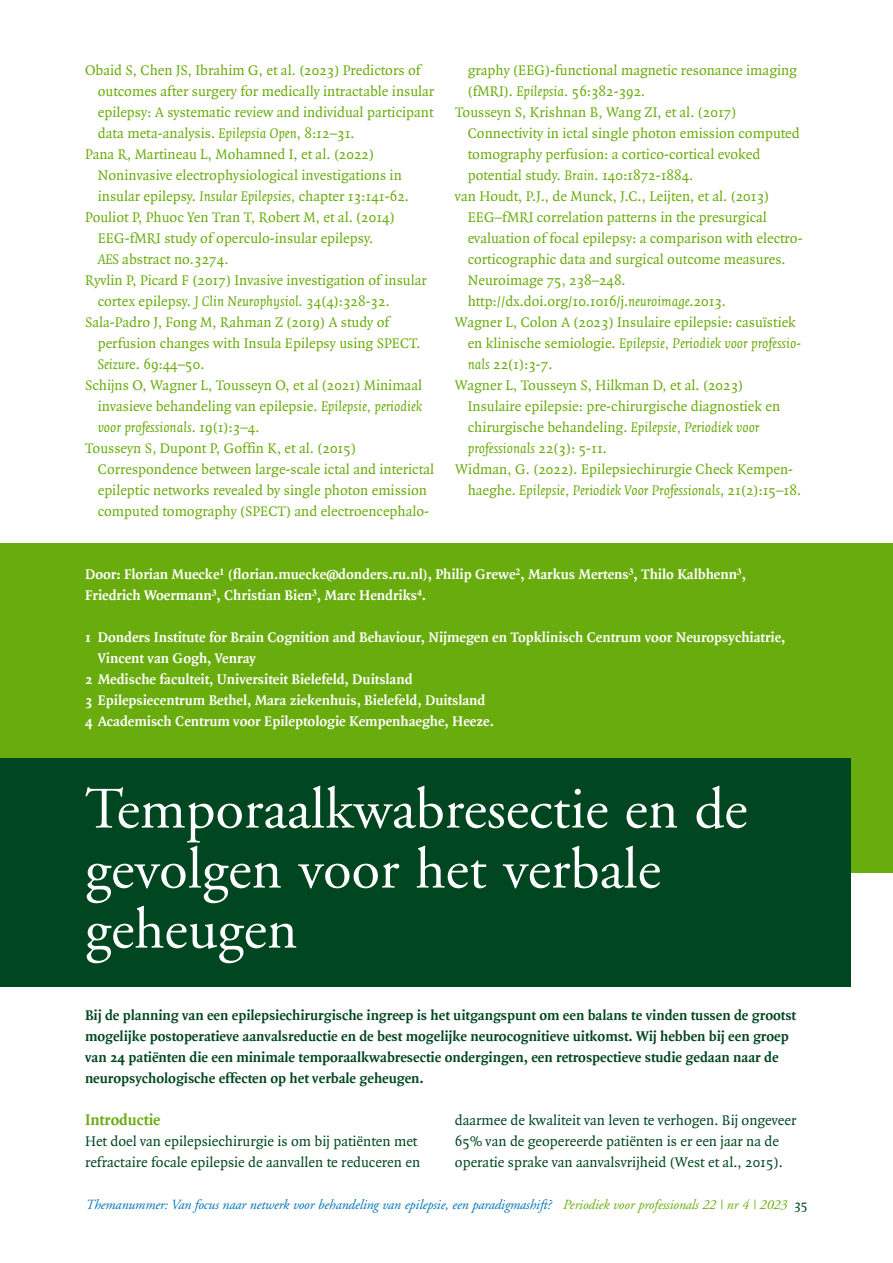
<style>
.page{position:relative;width:893px;height:1263px;background:#fff}
.page>*{position:absolute;margin:0;border:0;box-sizing:border-box;transform-origin:0 0}
.t1{font:58.5px/60px "Adobe Garamond";color:#fff}
.t2{font:700 16.5px "Quadraat";color:#69ac0d}
.t3{font:15px "Quadraat";color:#69ac0d}
.t4{font:700 15px/21px "Quadraat";color:#fff}
.t5{font:700 15px/21px "Quadraat";color:#004620}
.t6{font:15px/21px "Quadraat";color:#004620}
.t7{font:italic 15px "Quadraat";color:#69ac0d}
.t8{font:italic 13.95px "Adobe Garamond";letter-spacing:-.01em;color:#0074b5}
.s1{font-style:italic}
.s2{font-style:normal}
.s3{color:#69ac0d}
.s4{font-family:"Quadraat";font-style:normal;color:#004620}
</style>
<div class="page">
<div style="left:0;top:543px;width:893px;height:329px;background:#69ac0d"></div>
<div style="left:0;top:758px;width:850px;height:228px;background:#004620"></div>
<p class="t3" style="left:85px;top:62px;width:337px">Obaid S, Chen JS, Ibrahim G, et al. (2023) Predictors of</p>
<p class="t3" style="left:98px;top:83px;width:338px">outcomes after surgery for medically intractable insular</p>
<p class="t3" style="left:98px;top:104px;width:337px">epilepsy: A systematic review and individual participant</p>
<p class="t3" style="left:98px;top:125px;width:258px">data meta-analysis. <span class="s1">Epilepsia Open</span>, 8:12–31.</p>
<p class="t3" style="left:85px;top:146px;width:291px">Pana R, Martineau L, Mohamned I, et al. (2022)</p>
<p class="t3" style="left:98px;top:167px;width:306px">Noninvasive electrophysiological investigations in</p>
<p class="t3" style="left:98px;top:188px;width:313px">insular epilepsy. <span class="s1">Insular Epilepsies</span>, chapter 13:141-62.</p>
<p class="t3" style="left:85px;top:209px;width:311px">Pouliot P, Phuoc Yen Tran T, Robert M, et al. (2014)</p>
<p class="t3" style="left:98px;top:230px;width:277px">EEG-fMRI study of operculo-insular epilepsy.</p>
<p class="t3" style="left:98px;top:251px;width:132px"><span class="s1">AES</span> abstract no.3274.</p>
<p class="t3" style="left:85px;top:272px;width:343px">Ryvlin P, Picard F (2017) Invasive investigation of insular</p>
<p class="t3" style="left:98px;top:293px;width:294px">cortex epilepsy. <span class="s1">J Clin Neurophysiol</span>. 34(4):328-32.</p>
<p class="t3" style="left:85px;top:314px;width:306px">Sala-Padro J, Fong M, Rahman Z (2019) A study of</p>
<p class="t3" style="left:98px;top:335px;width:325px">perfusion changes with Insula Epilepsy using SPECT.</p>
<p class="t3" style="left:98px;top:356px;width:108px"><span class="s1">Seizur</span>e. 69:44–50.</p>
<p class="t3" style="left:85px;top:377px;width:339px">Schijns O, Wagner L, Tousseyn O, et al (2021) Minimaal</p>
<p class="t3" style="left:98px;top:398px;width:326px">invasieve behandeling van epilepsie. <span class="s1">Epilepsie, periodiek</span></p>
<p class="t7" style="left:98px;top:419px;width:163px">voor professionals<span class="s2">. 19(1):3–4.</span></p>
<p class="t3" style="left:85px;top:440px;width:272px">Tousseyn S, Dupont P, Goffin K, et al. (2015)</p>
<p class="t3" style="left:98px;top:461px;width:338px">Correspondence between large-scale ictal and interictal</p>
<p class="t3" style="left:98px;top:482px;width:331px">epileptic networks revealed by single photon emission</p>
<p class="t3" style="left:98px;top:503px;width:333px">computed tomography (SPECT) and electroencephalo-</p>
<p class="t3" style="left:468px;top:62px;width:331px">graphy (EEG)-functional magnetic resonance imaging</p>
<p class="t3" style="left:468px;top:83px;width:179px">(fMRI). <span class="s1">Epilepsia</span>. 56:382-392.</p>
<p class="t3" style="left:455px;top:104px;width:283px">Tousseyn S, Krishnan B, Wang ZI, et al. (2017)</p>
<p class="t3" style="left:468px;top:125px;width:333px">Connectivity in ictal single photon emission computed</p>
<p class="t3" style="left:468px;top:146px;width:294px">tomography perfusion: a cortico-cortical evoked</p>
<p class="t3" style="left:468px;top:167px;width:227px">potential study. <span class="s1">Brain</span>. 140:1872-1884.</p>
<p class="t3" style="left:455px;top:188px;width:316px">van Houdt, P.J., de Munck, J.C., Leijten, et al. (2013)</p>
<p class="t3" style="left:468px;top:209px;width:301px">EEG–fMRI correlation patterns in the presurgical</p>
<p class="t3" style="left:468px;top:230px;width:336px">evaluation of focal epilepsy: a comparison with electro-</p>
<p class="t3" style="left:468px;top:251px;width:320px">corticographic data and surgical outcome measures.</p>
<p class="t3" style="left:468px;top:272px;width:159px">Neuroimage 75, 238–248.</p>
<p class="t3" style="left:468px;top:293px;width:260px">http://dx.doi.org/10.1016/j.<span class="s1">neuroimage</span>.2013.</p>
<p class="t3" style="left:455px;top:314px;width:342px">Wagner L, Colon A (2023) Insulaire epilepsie: casuïstiek</p>
<p class="t7" style="left:468px;top:335px;width:335px"><span class="s2">en klinische semiologie.</span> Epilepsie, Periodiek voor professio-</p>
<p class="t3" style="left:468px;top:356px;width:86px"><span class="s1">nals</span> 22(1):3-7.</p>
<p class="t3" style="left:455px;top:377px;width:290px">Wagner L, Tousseyn S, Hilkman D, et al. (2023)</p>
<p class="t3" style="left:468px;top:398px;width:314px">Insulaire epilepsie: pre-chirurgische diagnostiek en</p>
<p class="t3" style="left:468px;top:419px;width:293px">chirurgische behandeling. <span class="s1">Epilepsie, Periodiek voor</span></p>
<p class="t7" style="left:468px;top:440px;width:141px">professionals <span class="s2">22(3): 5-11.</span></p>
<p class="t3" style="left:455px;top:461px;width:340px">Widman, G. (2022). Epilepsiechirurgie Check Kempen-</p>
<p class="t7" style="left:468px;top:482px;width:335px"><span class="s2">haeghe.</span> Epilepsie, Periodiek Voor Professionals<span class="s2">, 21(2):15–18.</span></p>
<p class="t4" style="left:85px;top:564px;width:662px">Door: Florian Muecke<sup>1</sup> (florian.muecke@donders.ru.nl), Philip Grewe<sup>2</sup>, Markus Mertens<sup>3</sup>, Thilo Kalbhenn<sup>3</sup>,<br>Friedrich Woermann<sup>3</sup>, Christian Bien<sup>3</sup>, Marc Hendriks<sup>4</sup>.</p>
<p class="t4" style="left:85px;top:627px;width:702px">1 Donders Institute for Brain Cognition and Behaviour, Nijmegen en Topklinisch Centrum voor Neuropsychiatrie,</p>
<p class="t4" style="left:98px;top:648px;width:160px">Vincent van Gogh, Venray</p>
<p class="t4" style="left:85px;top:669px;width:329px">2 Medische faculteit, Universiteit Bielefeld, Duitsland</p>
<p class="t4" style="left:85px;top:690px;width:402px">3 Epilepsiecentrum Bethel, Mara ziekenhuis, Bielefeld, Duitsland</p>
<p class="t4" style="left:85px;top:711px;width:410px">4 Academisch Centrum voor Epileptologie Kempenhaeghe, Heeze.</p>
<h1 class="t1" style="left:85px;top:780px;width:664px">Temporaalkwabresectie en de gevolgen voor het verbale geheugen</h1>
<p class="t5" style="left:85px;top:1005px;width:713px">Bij de planning van een epilepsiechirurgische ingreep is het uitgangspunt om een balans te vinden tussen de grootst mogelijke postoperatieve aanvalsreductie en de best mogelijke neurocognitieve uitkomst. Wij hebben bij een groep van 24 patiënten die een minimale temporaalkwabresectie ondergingen, een retrospectieve studie gedaan naar de neuropsychologische effecten op het verbale geheugen.</p>
<p class="t2" style="left:85px;top:1111px;width:77px">Introductie</p>
<p class="t6" style="left:85px;top:1131px;width:337px">Het doel van epilepsiechirurgie is om bij patiënten met refractaire focale epilepsie de aanvallen te reduceren en</p>
<p class="t6" style="left:455px;top:1110px;width:343px">daarmee de kwaliteit van leven te verhogen. Bij ongeveer<br>65% van de geopereerde patiënten is er een jaar na de operatie sprake van aanvalsvrijheid (West et al., 2015).</p>
<p class="t8" style="left:85px;top:1197px;width:724px">Themanummer: Van focus naar netwerk voor behandeling van epilepsie, een paradigmashift? <span class="s3">Periodiek voor professionals 22 | nr 4 | 2023</span> <span class="s4">35</span></p>
</div>
